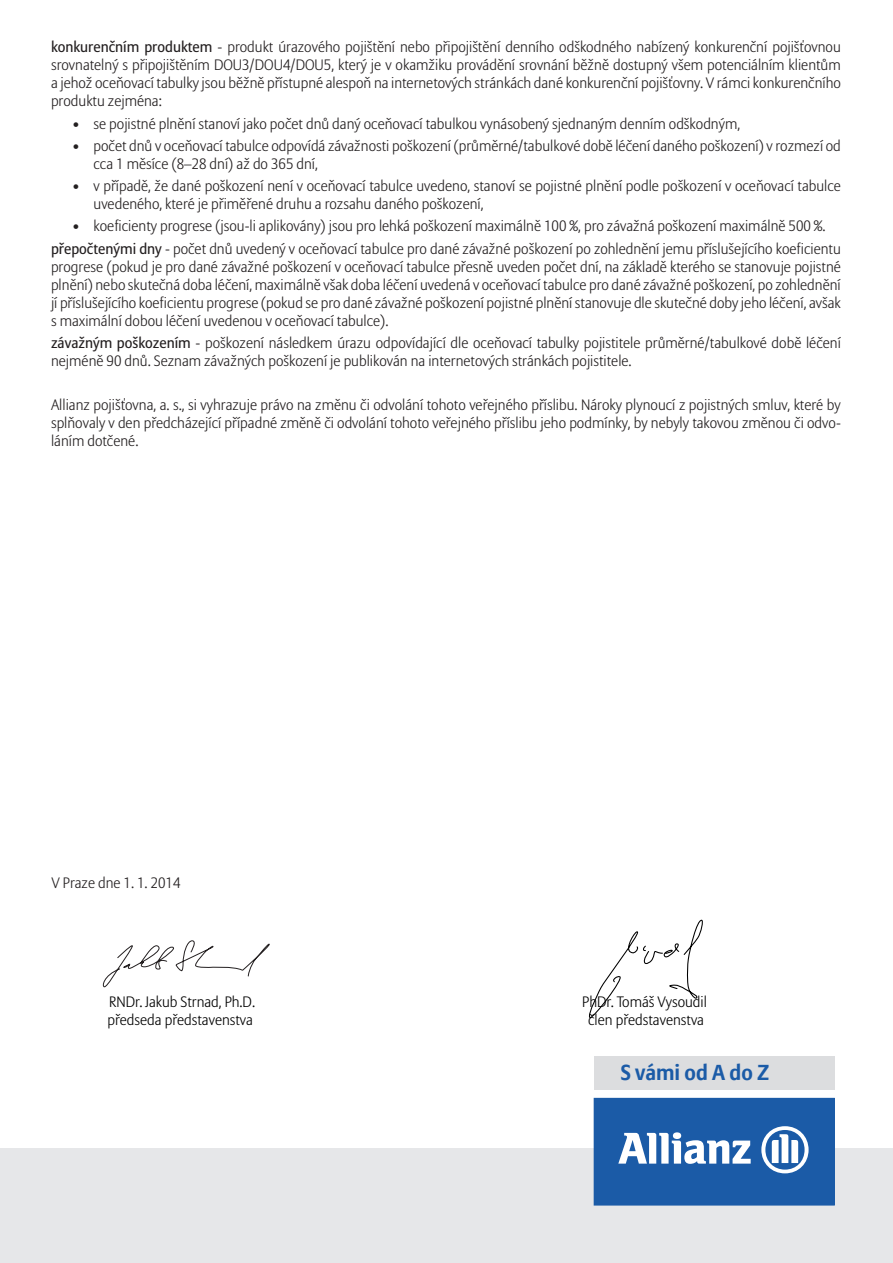
<style>
.page{position:relative;width:893px;height:1263px;background:#fff}
.page>*{position:absolute;margin:0;border:0;box-sizing:border-box;transform-origin:0 0}
.t1{font:700 21.6px "Allianz Sans";color:#1b5ba7}
.t2{font:300 15px/18px "Allianz Sans";color:#231f20;text-align:justify}
.t3{font:300 15px "Allianz Sans";color:#000}
.s1{font-weight:400}
</style>
<div class="page">
<svg style="left:102px;top:940px;width:168px;height:48px"></svg>
<svg style="left:588px;top:919px;width:115px;height:100px"></svg>
<div style="left:0;top:1148px;width:893px;height:115px;background:#e6e7e9"></div>
<div style="left:594px;top:1056px;width:240px;height:33px;background:#dcdddf"></div>
<div style="left:594px;top:1098px;width:240px;height:106px;background:#1b5ba7"></div>
<svg style="left:618px;top:1132px;width:133px;height:32px"></svg>
<svg style="left:761px;top:1126px;width:48px;height:47px"></svg>
<div style="left:594px;top:1098px;width:240px;height:107px;border:1px solid #1b5ba7"></div>
<p class="t2" style="left:51px;top:39px;width:791px"><span class="s1">konkurenčním produktem</span> - produkt úrazového pojištění nebo připojištění denního odškodného nabízený konkurenční pojišťovnou srovnatelný s připojištěním DOU3/DOU4/DOU5, který je v okamžiku provádění srovnání běžně dostupný všem potenciálním klientům a jehož oceňovací tabulky jsou běžně přístupné alespoň na internetových stránkách dané konkurenční pojišťovny. V rámci konkurenčního produktu zejména:</p>
<p class="t2" style="left:72px;top:115px;width:669px">• se pojistné plnění stanoví jako počet dnů daný oceňovací tabulkou vynásobený sjednaným denním odškodným,</p>
<p class="t2" style="left:94px;top:137px;width:749px;text-indent:-21px">• počet dnů v oceňovací tabulce odpovídá závažnosti poškození (průměrné/tabulkové době léčení daného poškození) v rozmezí od cca 1 měsíce (8–28 dní) až do 365 dní,</p>
<p class="t2" style="left:94px;top:177px;width:749px;text-indent:-21px">• v případě, že dané poškození není v oceňovací tabulce uvedeno, stanoví se pojistné plnění podle poškození v oceňovací tabulce uvedeného, které je přiměřené druhu a rozsahu daného poškození,</p>
<p class="t2" style="left:72px;top:218px;width:755px">• koeficienty progrese (jsou-li aplikovány) jsou pro lehká poškození maximálně 100 %, pro závažná poškození maximálně 500 %.</p>
<p class="t2" style="left:51px;top:240px;width:791px"><span class="s1">přepočtenými dny</span> - počet dnů uvedený v oceňovací tabulce pro dané závažné poškození po zohlednění jemu příslušejícího koeficientu progrese (pokud je pro dané závažné poškození v oceňovací tabulce přesně uveden počet dní, na základě kterého se stanovuje pojistné plnění) nebo skutečná doba léčení, maximálně však doba léčení uvedená v oceňovací tabulce pro dané závažné poškození, po zohlednění jí příslušejícího koeficientu progrese (pokud se pro dané závažné poškození pojistné plnění stanovuje dle skutečné doby jeho léčení, avšak s maximální dobou léčení uvedenou v oceňovací tabulce).</p>
<p class="t2" style="left:51px;top:334px;width:791px"><span class="s1">závažným poškozením</span> - poškození následkem úrazu odpovídající dle oceňovací tabulky pojistitele průměrné/tabulkové době léčení nejméně 90 dnů. Seznam závažných poškození je publikován na internetových stránkách pojistitele.</p>
<p class="t2" style="left:51px;top:397px;width:791px">Allianz pojišťovna, a. s., si vyhrazuje právo na změnu či odvolání tohoto veřejného příslibu. Nároky plynoucí z pojistných smluv, které by splňovaly v den předcházející případné změně či odvolání tohoto veřejného příslibu jeho podmínky, by nebyly takovou změnou či odvo&shy;láním dotčené.</p>
<p class="t2" style="left:52px;top:874px;width:131px">V Praze dne 1. 1. 2014</p>
<p class="t3" style="left:109px;top:993px;width:148px">RNDr. Jakub Strnad, Ph.D.</p>
<p class="t3" style="left:107px;top:1011px;width:147px">předseda představenstva</p>
<p class="t3" style="left:582px;top:993px;width:126px">PhDr. Tomáš Vysoudil</p>
<p class="t3" style="left:588px;top:1011px;width:117px">člen představenstva</p>
<h1 class="t1" style="left:621px;top:1059px;width:150px">S vámi od A do Z</h1>
</div>
